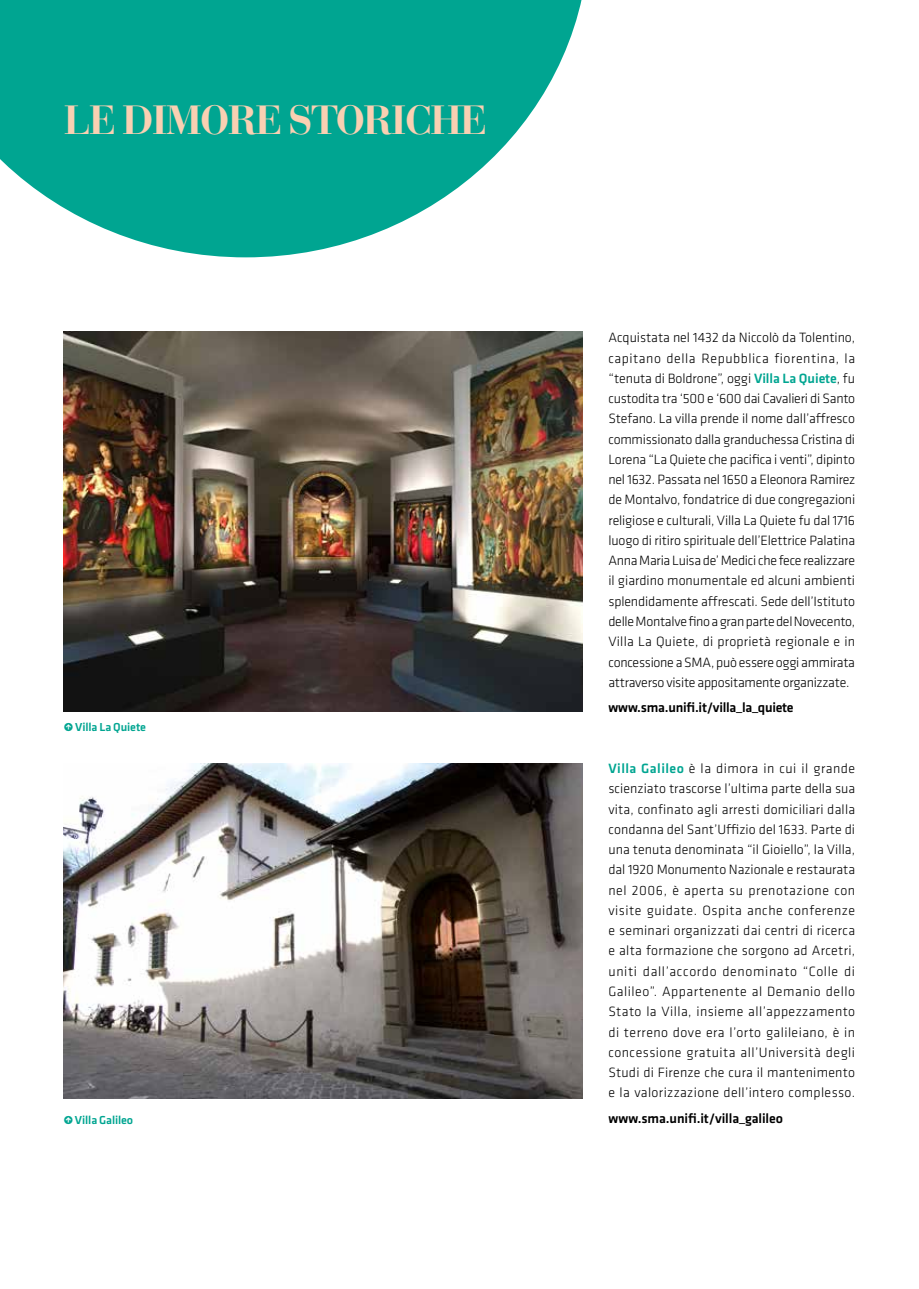
<style>
.page{position:relative;width:919px;height:1289px;background:#fff}
.page>*{position:absolute;margin:0;border:0;box-sizing:border-box;transform-origin:0 0}
.t1{font:700 40.5px "Bauer Bodoni Std";letter-spacing:-.04em;color:#f9d0b2}
.t2{font:300 13.95px/20.2px "Klavika";letter-spacing:.015em;color:#000;text-align:justify}
.t3{font:500 13.95px "Klavika";letter-spacing:-.01em;color:#000}
.t4{font:500 12px "Klavika";letter-spacing:-.01em;color:#00a591}
.s1{font-weight:700}
.s2{font-weight:500;color:#00a591}
</style>
<div class="page">
<img style="left:64px;top:332px;width:519px;height:379px">
<img style="left:64px;top:763px;width:519px;height:335px">
<svg style="left:0;top:0;width:582px;height:257px;fill:#00a591"></svg>
<h1 class="t1" style="left:64px;top:96px;width:425px">LE DIMORE STORICHE</h1>
<p class="t4" style="left:64px;top:720px;width:84px">• Villa La Quiete</p>
<p class="t4" style="left:64px;top:1113px;width:71px"><span class="s1">•</span> Villa Galileo</p>
<p class="t2" style="left:608px;top:328px;width:248px">Acquistata nel 1432 da Niccolò da Tolentino, capitano della Repubblica fiorentina, la “tenuta di Boldrone”, oggi <span class="s2">Villa La Quiete</span>, fu custodita tra ‘500 e ‘600 dai Cavalieri di Santo Stefano. La villa prende il nome dall’affresco commissionato dalla granduchessa Cristina di Lorena “La Quiete che pacifica i venti”, dipinto nel 1632. Passata nel 1650 a Eleonora Ramirez de Montalvo, fondatrice di due congregazioni religiose e culturali, Villa La Quiete fu dal 1716 luogo di ritiro spirituale dell’Elettrice Palatina Anna Maria Luisa de’ Medici che fece realizzare il giardino monumentale ed alcuni ambienti splendidamente affrescati. Sede dell’Istituto delle Montalve fino a gran parte del Novecento, Villa La Quiete, di proprietà regionale e in concessione a SMA, può essere oggi ammirata attraverso visite appositamente organizzate.</p>
<p class="t3" style="left:608px;top:699px;width:187px">www.sma.unifi.it/villa_la_quiete</p>
<p class="t2" style="left:608px;top:758px;width:248px"><span class="s2">Villa Galileo</span> è la dimora in cui il grande scienziato trascorse l’ultima parte della sua vita, confinato agli arresti domiciliari dalla condanna del Sant’Uffizio del 1633. Parte di una tenuta denominata “il Gioiello”, la Villa, dal 1920 Monumento Nazionale e restaurata nel 2006, è aperta su prenotazione con visite guidate. Ospita anche conferenze e seminari organizzati dai centri di ricerca e alta formazione che sorgono ad Arcetri, uniti dall’accordo denominato “Colle di Galileo”. Appartenente al Demanio dello Stato la Villa, insieme all’appezzamento di terreno dove era l’orto galileiano, è in concessione gratuita all’Università degli Studi di Firenze che cura il mantenimento e la valorizzazione dell’intero complesso.</p>
<p class="t3" style="left:608px;top:1110px;width:176px">www.sma.unifi.it/villa_galileo</p>
</div>
